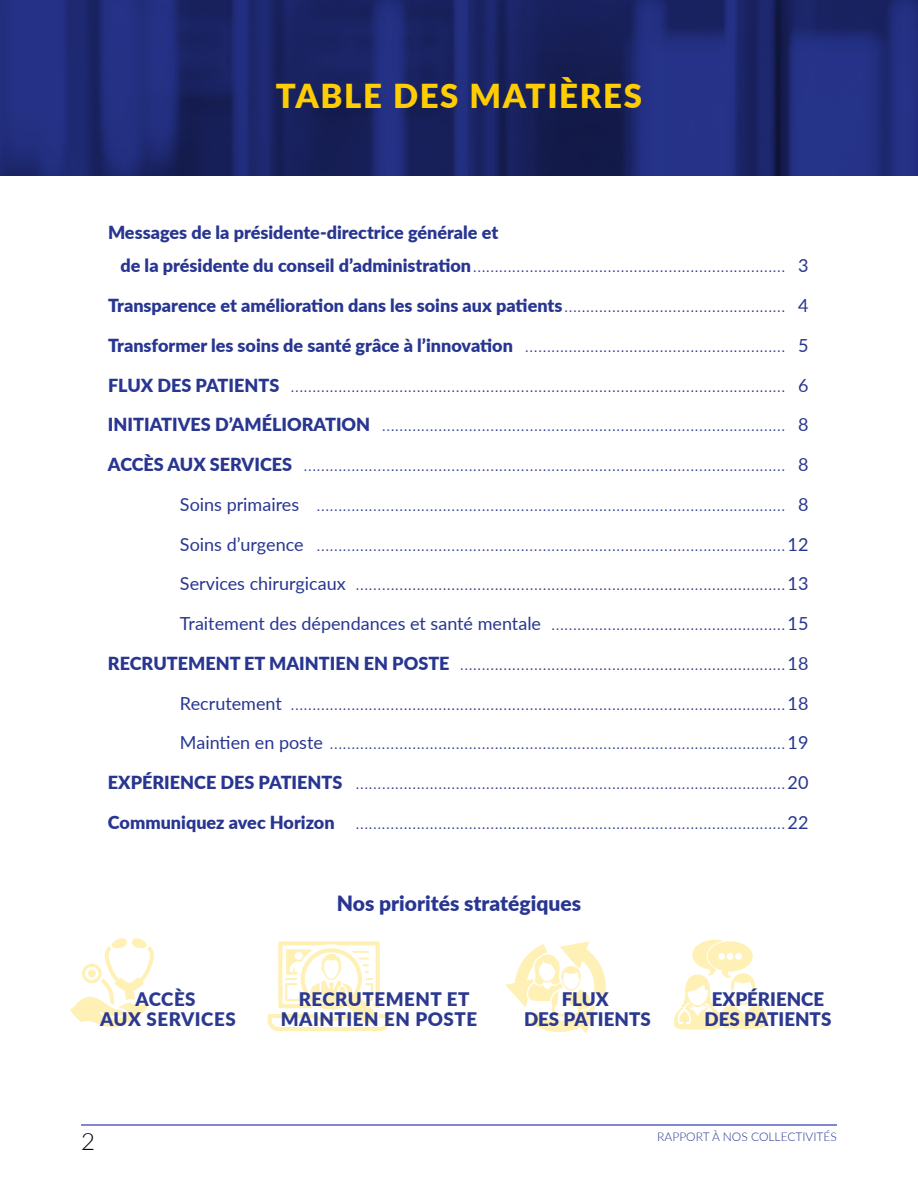
<style>
.page{position:relative;width:918px;height:1188px;background:#fff}
.page>*{position:absolute;margin:0;border:0;box-sizing:border-box;transform-origin:0 0}
.t1{font:900 33px "Lato";letter-spacing:.05em;color:#ffcd03}
.t2{font:300 24px "Lato";color:#000}
.t3{font:900 21px "Lato";color:#283691}
.t4{font:900 18.75px/20px "Lato";letter-spacing:.03em;color:#2b3990;text-align:center}
.t5{font:900 18.75px/20px "Lato";letter-spacing:.01em;color:#2b3990;text-align:center}
.t6{font:300 18px "Lato";color:#283691}
.t7{font:900 18px/33px "Lato";color:#283691}
.t8{font:18px "Lato";color:#283691}
.t9{font:300 12px "Lato";color:#283691}
.s1{font-weight:300}
.s2{font-weight:400}
.s3{font-weight:900}
</style>
<div class="page">
<svg style="left:0;top:0;width:918px;height:176px;background:#1c276d"></svg>
<svg style="left:506px;top:941px;width:100px;height:93px"></svg>
<svg style="left:70px;top:938px;width:84px;height:90px"></svg>
<svg style="left:674px;top:940px;width:94px;height:90px"></svg>
<svg style="left:268px;top:941px;width:122px;height:90px"></svg>
<hr style="left:81px;top:1125px;width:756px;height:1px;background:#060e9f">
<h1 class="t1" style="left:276px;top:71px;width:368px">TABLE DES MATIÈRES</h1>
<p class="t7" style="left:120px;top:216px;width:690px;text-indent:-12px">Messages de la présidente-directrice générale et<br>de la présidente du conseil d’administration<span class="s1">………………………………………………………………</span> <span class="s2">3</span></p>
<p class="t7" style="left:108px;top:288px;width:702px">Transparence et amélioration dans les soins aux patients<span class="s1">……………………………………………</span> <span class="s2">4</span></p>
<p class="t7" style="left:108px;top:328px;width:702px">Transformer les soins de santé grâce à l’innovation <span class="s1">……………………………………………………</span> <span class="s2">5</span></p>
<p class="t6" style="left:108px;top:373px;width:702px"><span class="s3">FLUX DES PATIENTS</span> …………………………………………………………………………………………………… <span class="s2">6</span></p>
<p class="t6" style="left:108px;top:412px;width:702px"><span class="s3">INITIATIVES D’AMÉLIORATION</span> ………………………………………………………………………………… <span class="s2">8</span></p>
<p class="t6" style="left:108px;top:452px;width:702px"><span class="s3">ACCÈS AUX SERVICES</span> ………………………………………………………………………………………………… <span class="s2">8</span></p>
<p class="t6" style="left:180px;top:492px;width:630px"><span class="s2">Soins primaires</span> ……………………………………………………………………………………………… <span class="s2">8</span></p>
<p class="t6" style="left:180px;top:532px;width:630px"><span class="s2">Soins d’urgence</span> ………………………………………………………………………………………………<span class="s2">12</span></p>
<p class="t6" style="left:180px;top:571px;width:630px"><span class="s2">Services chirurgicaux</span> ………………………………………………………………………………………<span class="s2">13</span></p>
<p class="t8" style="left:180px;top:611px;width:630px">Traitement des dépendances et santé mentale <span class="s1">………………………………………………</span>15</p>
<p class="t7" style="left:108px;top:646px;width:702px">RECRUTEMENT ET MAINTIEN EN POSTE <span class="s1">…………………………………………………………………</span><span class="s2">18</span></p>
<p class="t6" style="left:180px;top:691px;width:630px"><span class="s2">Recrutement</span> ……………………………………………………………………………………………………<span class="s2">18</span></p>
<p class="t6" style="left:180px;top:730px;width:630px"><span class="s2">Maintien en poste</span> ……………………………………………………………………………………………<span class="s2">19</span></p>
<p class="t6" style="left:108px;top:770px;width:702px"><span class="s3">EXPÉRIENCE DES PATIENTS</span> ………………………………………………………………………………………<span class="s2">20</span></p>
<p class="t6" style="left:108px;top:810px;width:702px"><span class="s3">Communiquez avec Horizon</span> ………………………………………………………………………………………<span class="s2">22</span></p>
<p class="t3" style="left:337px;top:887px;width:246px">Nos priorités stratégiques</p>
<p class="t4" style="left:100px;top:989px;width:137px">ACCÈS<br>AUX SERVICES</p>
<p class="t5" style="left:705px;top:989px;width:128px">EXPÉRIENCE<br>DES PATIENTS</p>
<p class="t4" style="left:281px;top:989px;width:198px">RECRUTEMENT ET<br>MAINTIEN EN POSTE</p>
<p class="t5" style="left:524px;top:989px;width:128px">FLUX<br>DES PATIENTS</p>
<h2 class="t2" style="left:81px;top:1125px;width:15px">2</h2>
<p class="t9" style="left:657px;top:1128px;width:181px">RAPPORT À NOS COLLECTIVITÉS</p>
</div>
